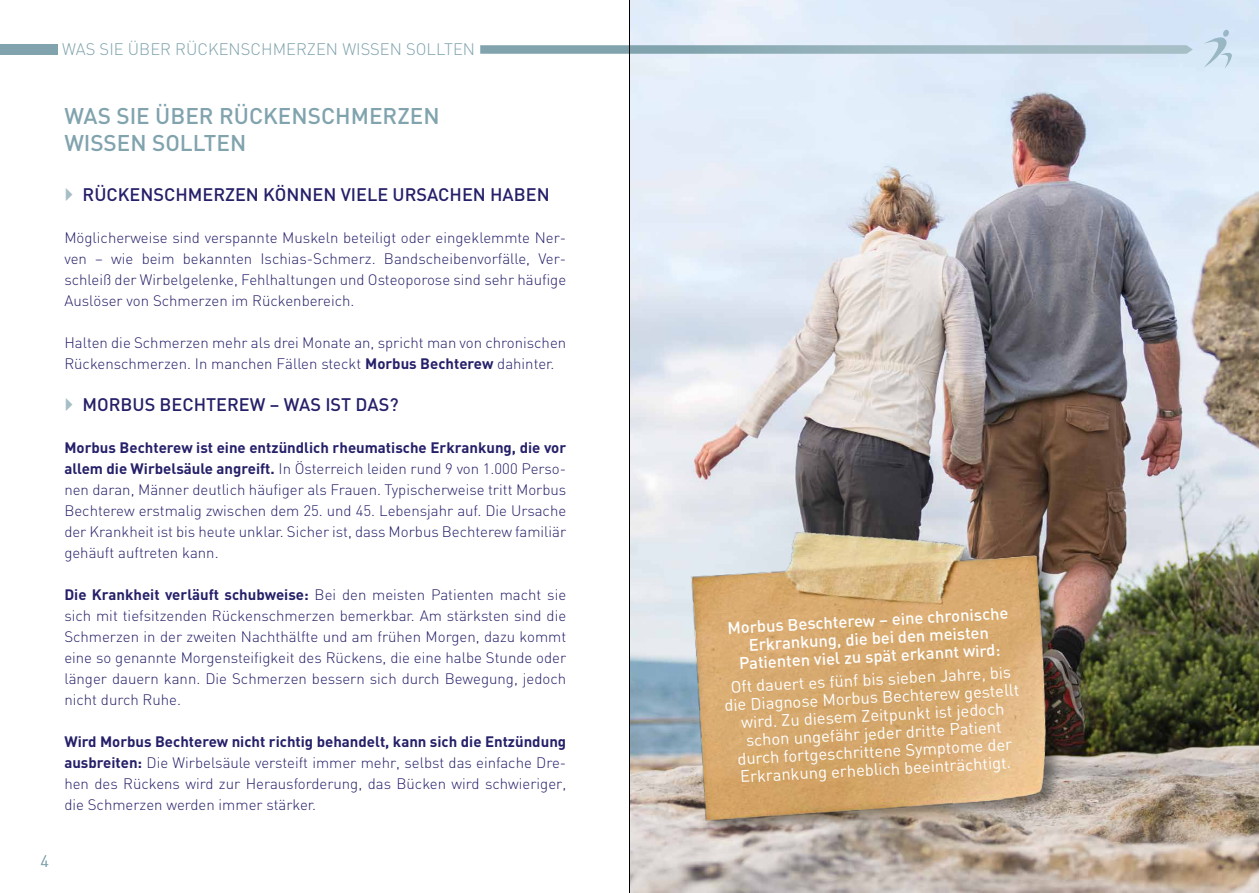
<style>
.page{position:relative;width:1259px;height:893px;background:#fff}
.page>*{position:absolute;margin:0;border:0;box-sizing:border-box;transform-origin:0 0}
.t1{font:500 22.5px/27px "DIN";color:#80a3ae}
.t2{font:500 18px "DIN";color:#252069}
.t3{font:16.5px/18px "DIN";color:#fff;text-align:center}
.t4{font:500 16.5px/18px "DIN";color:#fff;text-align:center}
.t5{font:300 16.5px "DIN";color:#80a3ae}
.t6{font:300 15px/21px "DIN";color:#252069;text-align:justify}
.s1{font-weight:700}
</style>
<div class="page">
<img style="left:630px;top:0;width:629px;height:893px">
<svg style="left:1203px;top:29px;width:30px;height:40px"></svg>
<div style="left:0;top:44px;width:58px;height:11px;background:#80a3ae"></div>
<svg style="left:480px;top:45px;width:712px;height:9px;background:#97b3bd"></svg>
<img style="left:651px;top:491px;width:437px;height:382px">
<hr style="left:629px;top:0;width:1px;height:893px;background:#000">
<p class="t5" style="left:62px;top:39px;width:414px">WAS SIE ÜBER RÜCKENSCHMERZEN WISSEN SOLLTEN</p>
<h1 class="t1" style="left:64px;top:101px;width:377px">WAS SIE ÜBER RÜCKENSCHMERZEN<br>WISSEN SOLLTEN</h1>
<p class="t2" style="left:83px;top:183px;width:468px">RÜCKENSCHMERZEN KÖNNEN VIELE URSACHEN HABEN</p>
<p class="t6" style="left:64px;top:227px;width:503px">Möglicherweise sind verspannte Muskeln beteiligt oder eingeklemmte Ner&shy;ven – wie beim bekannten Ischias-Schmerz. Bandscheibenvorfälle, Ver&shy;schleiß der Wirbelgelenke, Fehlhaltungen und Osteoporose sind sehr häufige Auslöser von Schmerzen im Rückenbereich.</p>
<p class="t6" style="left:64px;top:332px;width:503px">Halten die Schmerzen mehr als drei Monate an, spricht man von chronischen<br>Rückenschmerzen. In manchen Fällen steckt <span class="s1">Morbus Bechterew</span> dahinter.</p>
<p class="t2" style="left:83px;top:393px;width:317px">MORBUS BECHTEREW – WAS IST DAS?</p>
<p class="t6" style="left:64px;top:437px;width:503px"><span class="s1">Morbus Bechterew ist eine entzündlich rheumatische Erkrankung, die vor allem die Wirbelsäule angreift.</span> In Österreich leiden rund 9 von 1.000 Perso&shy;nen daran, Männer deutlich häufiger als Frauen. Typischerweise tritt Morbus Bechterew erstmalig zwischen dem 25. und 45. Lebensjahr auf. Die Ursache der Krankheit ist bis heute unklar. Sicher ist, dass Morbus Bechterew familiär gehäuft auftreten kann.</p>
<p class="t6" style="left:64px;top:584px;width:503px"><span class="s1">Die Krankheit verläuft schubweise:</span> Bei den meisten Patienten macht sie sich mit tiefsitzenden Rückenschmerzen bemerkbar. Am stärksten sind die Schmerzen in der zweiten Nachthälfte und am frühen Morgen, dazu kommt eine so genannte Morgensteifigkeit des Rückens, die eine halbe Stunde oder länger dauern kann. Die Schmerzen bessern sich durch Bewegung, jedoch nicht durch Ruhe.</p>
<p class="t6" style="left:64px;top:731px;width:503px"><span class="s1">Wird Morbus Bechterew nicht richtig behandelt, kann sich die Entzündung ausbreiten:</span> Die Wirbelsäule versteift immer mehr, selbst das einfache Dre&shy;hen des Rückens wird zur Herausforderung, das Bücken wird schwieriger, die Schmerzen werden immer stärker.</p>
<p class="t5" style="left:40px;top:850px;width:10px">4</p>
<p class="t4" style="left:727px;top:618px;width:283px;rotate:-3deg">Morbus Beschterew – eine chronische<br>Erkrankung, die bei den meisten<br>Patienten viel zu spät erkannt wird:</p>
<p class="t3" style="left:723px;top:678px;width:297px;rotate:-3deg">Oft dauert es fünf bis sieben Jahre, bis die Diagnose Morbus Bechterew gestellt wird. Zu diesem Zeitpunkt ist jedoch schon ungefähr jeder dritte Patient durch fortgeschrittene Symptome der Erkrankung erheblich beeinträchtigt.</p>
</div>
